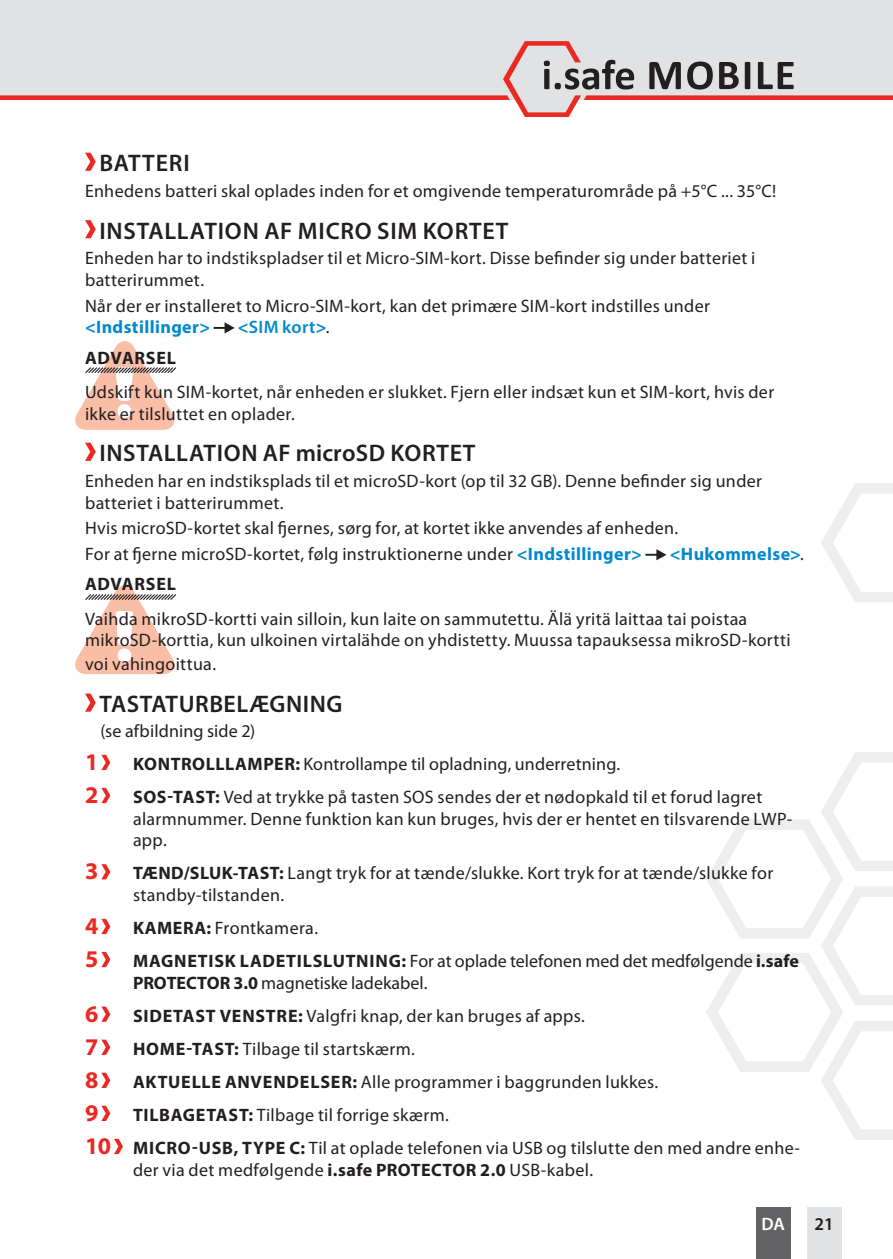
<style>
.page{position:relative;width:893px;height:1259px;background:#fff}
.page>*{position:absolute;margin:0;border:0;box-sizing:border-box;transform-origin:0 0}
.t1{font:600 24px "Myriad Pro";letter-spacing:.025em;color:#231f20}
.t2{font:700 24px "Myriad Pro";color:#ea2922}
.t3{font:18px/21.6px "Myriad Pro";letter-spacing:.02em;color:#231f20}
.t4{font:18px/21.6px "Myriad Pro";color:#231f20}
.t5{font:700 18px "Myriad Pro";letter-spacing:.02em;color:#0089cf}
.t6{font:700 18px "Myriad Pro";letter-spacing:.035em;color:#231f20}
.t7{font:600 18px "Myriad Pro";letter-spacing:.02em;color:#0089cf}
.t8{font:600 18px "Myriad Pro";color:#fff}
.t9{font:600 18px "Myriad Pro";color:#231f20}
.s1{font-weight:700}
.s2{font-weight:400;color:#231f20}
.s3{font-weight:700;color:#0089cf}
.s4{font-weight:700;font-size:24px;color:#ea2922}
</style>
<div class="page">
<svg style="left:821px;top:483px;width:72px;height:119px"></svg>
<svg style="left:706px;top:752px;width:187px;height:388px"></svg>
<div style="left:756px;top:1208px;width:34px;height:51px;background:#636366"></div>
<div style="left:807px;top:1208px;width:34px;height:51px;background:#e1e2e4"></div>
<div style="left:0;top:0;width:893px;height:41px;background:#e1e2e4"></div>
<svg style="left:0;top:41px;width:893px;height:76px"></svg>
<svg style="left:75px;top:341px;width:101px;height:89px"></svg>
<svg style="left:75px;top:585px;width:102px;height:89px"></svg>
<svg style="left:85px;top:153px;width:11px;height:18px"></svg>
<svg style="left:85px;top:220px;width:11px;height:18px"></svg>
<svg style="left:214px;top:322px;width:21px;height:11px"></svg>
<svg style="left:85px;top:443px;width:11px;height:18px"></svg>
<svg style="left:645px;top:549px;width:21px;height:11px"></svg>
<svg style="left:85px;top:693px;width:11px;height:18px"></svg>
<svg style="left:101px;top:755px;width:9px;height:15px"></svg>
<svg style="left:101px;top:788px;width:9px;height:15px"></svg>
<svg style="left:101px;top:864px;width:9px;height:15px"></svg>
<svg style="left:101px;top:919px;width:9px;height:15px"></svg>
<svg style="left:101px;top:952px;width:9px;height:15px"></svg>
<svg style="left:101px;top:1006px;width:9px;height:15px"></svg>
<svg style="left:101px;top:1039px;width:9px;height:16px"></svg>
<svg style="left:101px;top:1072px;width:9px;height:16px"></svg>
<svg style="left:101px;top:1105px;width:9px;height:16px"></svg>
<svg style="left:114px;top:1138px;width:9px;height:16px"></svg>
<h1 class="t1" style="left:99px;top:148px;width:92px">BATTERI</h1>
<p class="t3" style="left:85px;top:180px;width:693px">Enhedens batteri skal oplades inden for et omgivende temperaturområde på +5°C . . . 35°C!</p>
<h1 class="t1" style="left:99px;top:215px;width:411px">INSTALLATION AF MICRO SIM KORTET</h1>
<p class="t3" style="left:85px;top:247px;width:672px">Enheden har to indstikspladser til et Micro-SIM-kort . Disse befinder sig under batteriet i batterirummet .</p>
<p class="t3" style="left:85px;top:295px;width:626px">Når der er installeret to Micro-SIM-kort, kan det primære SIM-kort indstilles under</p>
<p class="t5" style="left:85px;top:316px;width:127px">&lt;Indstillinger&gt;</p>
<p class="t7" style="left:238px;top:316px;width:93px"><span class="s1">&lt;</span>SIM kort<span class="s1">&gt;</span> <span class="s2">.</span></p>
<p class="t6" style="left:85px;top:346px;width:92px">ADVARSEL</p>
<p class="t3" style="left:85px;top:381px;width:691px">Udskift kun SIM-kortet, når enheden er slukket . Fjern eller indsæt kun et SIM-kort, hvis der ikke er tilsluttet en oplader .</p>
<h1 class="t1" style="left:99px;top:438px;width:378px">INSTALLATION AF microSD KORTET</h1>
<p class="t3" style="left:85px;top:470px;width:678px">Enheden har en indstiksplads til et microSD-kort (op til 32 GB) . Denne befinder sig under batteriet i batterirummet .</p>
<p class="t3" style="left:85px;top:515px;width:595px;line-height:25.8px">Hvis microSD-kortet skal fjernes, sørg for, at kortet ikke anvendes af enheden .<br>For at fjerne microSD-kortet, følg instruktionerne under <span class="s3">&lt;Indstillinger&gt;</span></p>
<p class="t5" style="left:670px;top:542px;width:136px">&lt;Hukommelse&gt; <span class="s2">.</span></p>
<p class="t6" style="left:85px;top:572px;width:92px">ADVARSEL</p>
<p class="t3" style="left:85px;top:607px;width:707px">Vaihda mikroSD-kortti vain silloin, kun laite on sammutettu . Älä yritä laittaa tai poistaa mikroSD-korttia, kun ulkoinen virtalähde on yhdistetty . Muussa tapauksessa mikroSD-kortti</p>
<p class="t3" style="left:85px;top:653px;width:133px">voi vahingoittua .</p>
<h1 class="t1" style="left:99px;top:688px;width:244px">TASTATURBELÆGNING</h1>
<p class="t3" style="left:100px;top:720px;width:157px">(se afbildning side 2)</p>
<h1 class="t2" style="left:85px;top:746px;width:15px">1</h1>
<p class="t3" style="left:133px;top:753px;width:489px"><span class="s1">KONTROLLLAMPER:</span> Kontrollampe til opladning, underretning .</p>
<h1 class="t2" style="left:85px;top:779px;width:15px">2</h1>
<p class="t3" style="left:133px;top:786px;width:661px"><span class="s1">SOS-TAST:</span> Ved at trykke på tasten SOS sendes der et nødopkald til et forud lagret alarmnummer . Denne funktion kan kun bruges, hvis der er hentet en tilsvarende LWP&shy;app .</p>
<h1 class="t2" style="left:85px;top:855px;width:15px">3</h1>
<p class="t3" style="left:133px;top:862px;width:642px"><span class="s1">TÆND/SLUK-TAST:</span> Langt tryk for at tænde/slukke . Kort tryk for at tænde/slukke for standby-tilstanden .</p>
<h1 class="t2" style="left:85px;top:910px;width:15px">4</h1>
<p class="t3" style="left:133px;top:917px;width:187px"><span class="s1">KAMERA:</span> Frontkamera .</p>
<h1 class="t2" style="left:85px;top:943px;width:15px">5</h1>
<p class="t4" style="left:133px;top:950px;width:667px"><span class="s1">MAGNETISK LADETILSLUTNING:</span> For at oplade telefonen med det medfølgende <span class="s1">i.safe<br>PROTECTOR 3.0</span> magnetiske ladekabel .</p>
<h1 class="t2" style="left:85px;top:998px;width:15px">6</h1>
<p class="t3" style="left:133px;top:1004px;width:453px"><span class="s1">SIDETAST VENSTRE:</span> Valgfri knap, der kan bruges af apps .</p>
<h1 class="t2" style="left:85px;top:1031px;width:15px">7</h1>
<p class="t3" style="left:133px;top:1037px;width:283px"><span class="s1">HOME-TAST:</span> Tilbage til startskærm .</p>
<h1 class="t2" style="left:85px;top:1064px;width:15px">8</h1>
<p class="t3" style="left:133px;top:1070px;width:527px"><span class="s1">AKTUELLE ANVENDELSER:</span> Alle programmer i baggrunden lukkes .</p>
<h1 class="t2" style="left:85px;top:1097px;width:15px">9</h1>
<p class="t3" style="left:85px;top:1098px;width:717px;line-height:33px;text-indent:48px"><span class="s1">TILBAGETAST:</span> Tilbage til forrige skærm .<br><span class="s4">10</span> <span class="s1">MICRO-USB, TYPE C:</span> Til at oplade telefonen via USB og tilslutte den med andre enhe-</p>
<p class="t3" style="left:133px;top:1158px;width:462px">der via det medfølgende <span class="s1">i.safe PROTECTOR 2.0</span> USB-kabel .</p>
<p class="t8" style="left:761px;top:1212px;width:25px">DA</p>
<p class="t9" style="left:815px;top:1212px;width:21px">21</p>
</div>
